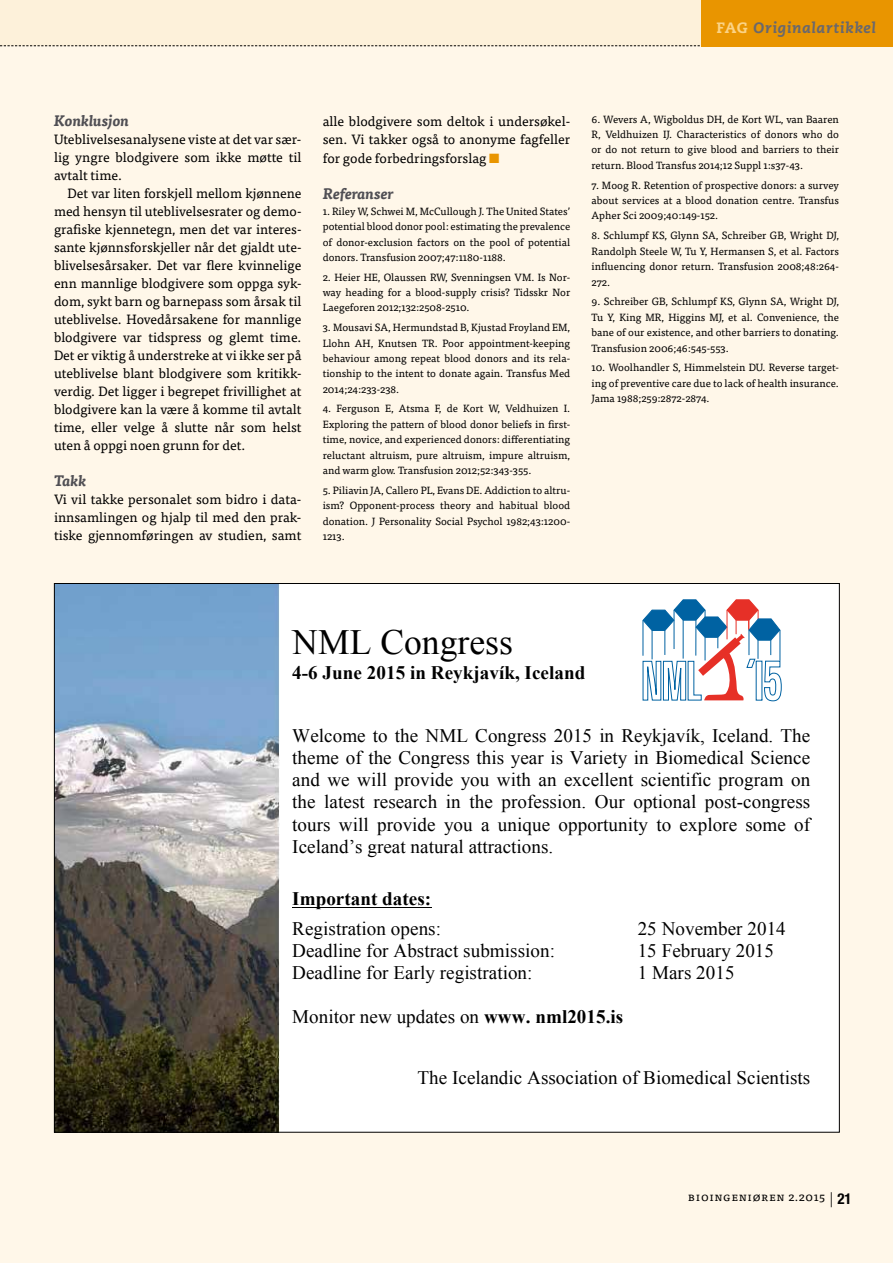
<style>
.page{position:relative;width:893px;height:1263px;background:#fff}
.page>*{position:absolute;margin:0;border:0;box-sizing:border-box;transform-origin:0 0}
.t1{font:35.55px "Times New Roman";color:#000}
.t2{font:19.05px/22px "Times New Roman";color:#000;text-align:justify}
.t3{font:700 19.05px "Times New Roman";letter-spacing:.005em;color:#000}
.t4{font:italic 700 15px "Tisa Pro";color:#504f54}
.t5{font:italic 800 15px "Caecilia LT Std";letter-spacing:.045em;color:#69686d}
.t6{font:13.5px/18px "Tisa Pro";color:#000;text-align:justify}
.t7{font:12px "Tisa Pro";letter-spacing:.05em;color:#000}
.t8{font:10.5px/15.5px "Tisa Pro";color:#000;text-align:justify}
.s1{font-style:normal;color:#fbd386}
.s2{color:#e99500}
.s3{font-weight:700}
.s4{font-family:"Helvetica Neue LT Pro";font-weight:300;font-size:15px}
.s5{font-family:"Helvetica Neue LT Pro";font-weight:700;font-stretch:condensed;font-size:15px}
</style>
<div class="page">
<div style="left:0;top:46px;width:893px;height:1217px;background:#fff7e9"></div>
<div style="left:54px;top:583px;width:785px;height:549px;background:#fff"></div>
<svg style="left:642px;top:599px;width:140px;height:103px"></svg>
<hr style="left:292px;top:907px;width:139px;height:1px;background:#000">
<img style="left:56px;top:585px;width:224px;height:545px">
<div style="left:0;top:0;width:893px;height:46px;background:#fdf1da"></div>
<svg style="left:0;top:45px;width:702px;height:1px"></svg>
<div style="left:702px;top:0;width:191px;height:46px;background:#e99500"></div>
<h3 class="t5" style="left:716px;top:19px;width:161px"><span class="s1">FAG</span> Originalartikkel</h3>
<h3 class="t4" style="left:54px;top:109px;width:76px">Konklusjon</h3>
<p class="t6" style="left:54px;top:129px;width:249px">Uteblivelsesanalysene viste at det var sær&shy;lig yngre blodgivere som ikke møtte til avtalt time.</p>
<p class="t6" style="left:54px;top:183px;width:249px;text-indent:14px">Det var liten forskjell mellom kjønnene med hensyn til uteblivelsesrater og demo&shy;grafiske kjennetegn, men det var interes&shy;sante kjønnsforskjeller når det gjaldt ute&shy;blivelsesårsaker. Det var flere kvinnelige enn mannlige blodgivere som oppga syk&shy;dom, sykt barn og barnepass som årsak til uteblivelse. Hovedårsakene for mannlige blodgivere var tidspress og glemt time.<br>Det er viktig å understreke at vi ikke ser på uteblivelse blant blodgivere som kritikk&shy;verdig. Det ligger i begrepet frivillighet at blodgivere kan la være å komme til avtalt time, eller velge å slutte når som helst uten å oppgi noen grunn for det.</p>
<h3 class="t4" style="left:54px;top:469px;width:34px">Takk</h3>
<p class="t6" style="left:54px;top:489px;width:249px">Vi vil takke personalet som bidro i data&shy;innsamlingen og hjalp til med den prak&shy;tiske gjennomføringen av studien, samt</p>
<p class="t6" style="left:323px;top:111px;width:249px;line-height:18.5px">alle blodgivere som deltok i undersøkel&shy;sen. Vi takker også to anonyme fagfeller for gode forbedringsforslag <span class="s2">■</span></p>
<h3 class="t4" style="left:323px;top:182px;width:72px">Referanser</h3>
<p class="t8" style="left:323px;top:203px;width:249px">1. Riley W, Schwei M, McCullough J. The United States’ potential blood donor pool: estimating the prevalence of donor-exclusion factors on the pool of potential donors. Transfusion 2007;47:1180-1188.</p>
<p class="t8" style="left:323px;top:269px;width:249px">2. Heier HE, Olaussen RW, Svenningsen VM. Is Nor&shy;way heading for a blood-supply crisis? Tidsskr Nor Laegeforen 2012;132:2508-2510.</p>
<p class="t8" style="left:323px;top:319px;width:249px">3. Mousavi SA, Hermundstad B, Kjustad Froyland EM, Llohn AH, Knutsen TR. Poor appointment-keeping behaviour among repeat blood donors and its rela&shy;tionship to the intent to donate again. Transfus Med 2014;24:233-238.</p>
<p class="t8" style="left:323px;top:400px;width:249px">4. Ferguson E, Atsma F, de Kort W, Veldhuizen I.<br>Exploring the pattern of blood donor beliefs in first&shy;time, novice, and experienced donors: differentiating reluctant altruism, pure altruism, impure altruism, and warm glow. Transfusion 2012;52:343-355.</p>
<p class="t8" style="left:323px;top:482px;width:249px">5. Piliavin JA, Callero PL, Evans DE. Addiction to altru&shy;ism? Opponent-process theory and habitual blood donation. J Personality Social Psychol 1982;43:1200- 1213.</p>
<p class="t8" style="left:591px;top:111px;width:249px">6. Wevers A, Wigboldus DH, de Kort WL, van Baaren R, Veldhuizen IJ. Characteristics of donors who do or do not return to give blood and barriers to their return. Blood Transfus 2014;12 Suppl 1:s37-43.</p>
<p class="t8" style="left:591px;top:177px;width:249px">7. Moog R. Retention of prospective donors: a survey about services at a blood donation centre. Transfus Apher Sci 2009;40:149-152.</p>
<p class="t8" style="left:591px;top:227px;width:249px">8. Schlumpf KS, Glynn SA, Schreiber GB, Wright DJ, Randolph Steele W, Tu Y, Hermansen S, et al. Factors influencing donor return. Transfusion 2008;48:264- 272.</p>
<p class="t8" style="left:591px;top:293px;width:249px">9. Schreiber GB, Schlumpf KS, Glynn SA, Wright DJ, Tu Y, King MR, Higgins MJ, et al. Convenience, the bane of our existence, and other barriers to donating.<br>Transfusion 2006;46:545-553.</p>
<p class="t8" style="left:591px;top:359px;width:249px">10. Woolhandler S, Himmelstein DU. Reverse target&shy;ing of preventive care due to lack of health insurance.<br>Jama 1988;259:2872-2874.</p>
<h1 class="t1" style="left:292px;top:618px;width:222px">NML Congress</h1>
<h2 class="t3" style="left:292px;top:660px;width:295px">4-6 June 2015 in Reykjavík, Iceland</h2>
<p class="t2" style="left:292px;top:724px;width:520px">Welcome to the NML Congress 2015 in Reykjavík, Iceland. The theme of the Congress this year is Variety in Biomedical Science and we will provide you with an excellent scientific program on the latest research in the profession. Our optional post-congress tours will provide you a unique opportunity to explore some of Iceland’s great natural attractions.</p>
<h2 class="t3" style="left:292px;top:885px;width:141px">Important dates:</h2>
<h2 class="t2" style="left:292px;top:917px;width:150px">Registration opens:</h2>
<h2 class="t2" style="left:638px;top:917px;width:150px">25 November 2014</h2>
<h2 class="t2" style="left:292px;top:939px;width:264px">Deadline for Abstract submission:</h2>
<h2 class="t2" style="left:638px;top:939px;width:138px">15 February 2015</h2>
<h2 class="t2" style="left:292px;top:962px;width:242px">Deadline for Early registration:</h2>
<h2 class="t2" style="left:638px;top:962px;width:98px">1 Mars 2015</h2>
<h2 class="t2" style="left:292px;top:1006px;width:333px">Monitor new updates on <span class="s3">www. nml2015.is</span></h2>
<h2 class="t2" style="left:418px;top:1066px;width:394px">The Icelandic Association of Biomedical Scientists</h2>
<p class="t7" style="left:688px;top:1188px;width:165px">Bioingeniøren 2.2015 <span class="s4">|</span> <span class="s5">21</span></p>
</div>
